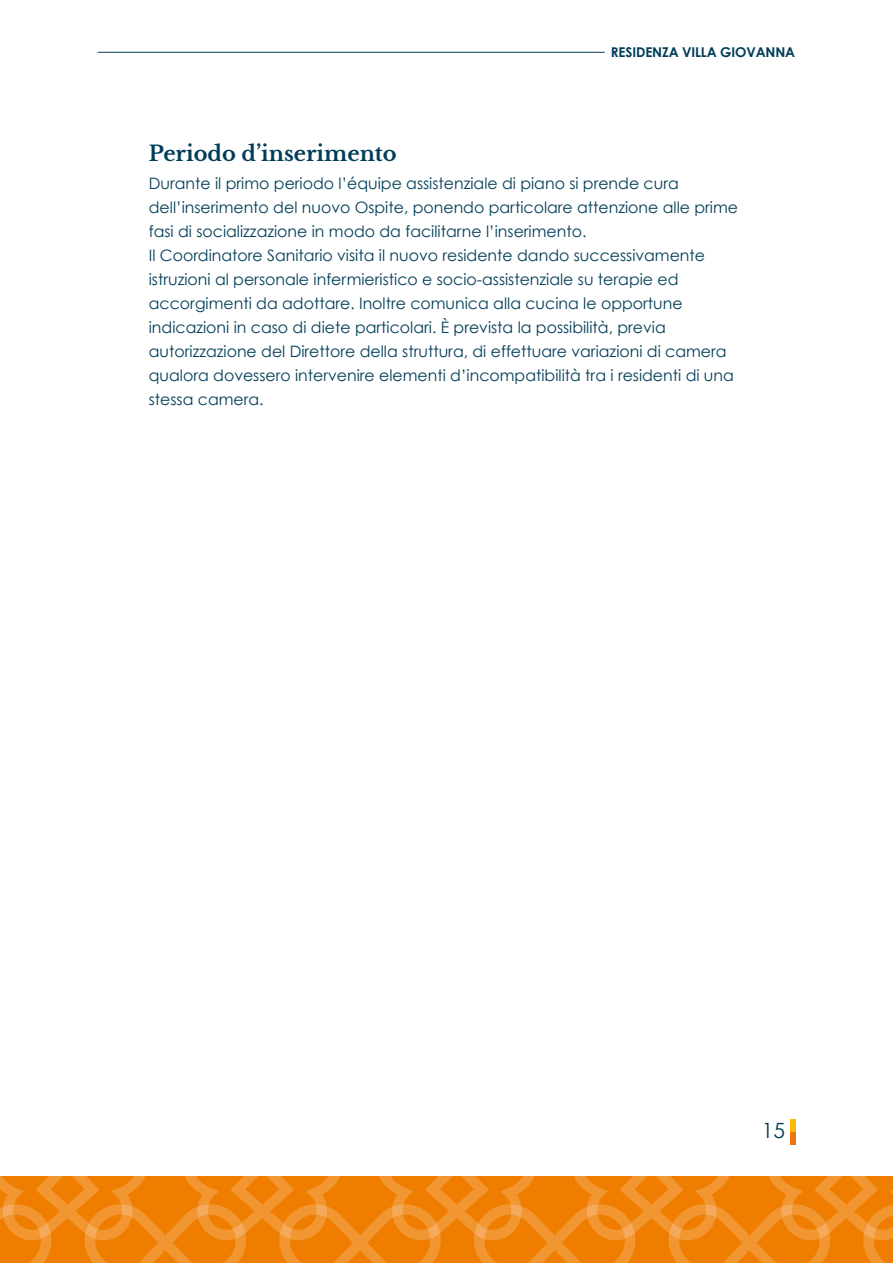
<style>
.page{position:relative;width:893px;height:1263px;background:#fff}
.page>*{position:absolute;margin:0;border:0;box-sizing:border-box;transform-origin:0 0}
.t1{font:700 21px "Libre Baskerville";color:#003d58}
.t2{font:21px "Century Gothic";color:#003d58}
.t3{font:15.75px/24px "Century Gothic";color:#003d58}
.t4{font:700 13.5px "Century Gothic";letter-spacing:-.01em;color:#003d58}
</style>
<div class="page">
<svg style="left:0;top:1176px;width:893px;height:87px;background:#f08613"></svg>
<hr style="left:98px;top:52px;width:507px;height:1px;background:#003d58">
<div style="left:790px;top:1132px;width:5px;height:12px;background:#ee740d"></div>
<div style="left:790px;top:1119px;width:5px;height:13px;background:#fbb908"></div>
<p class="t4" style="left:611px;top:44px;width:186px">RESIDENZA VILLA GIOVANNA</p>
<h1 class="t1" style="left:149px;top:140px;width:249px">Periodo d’inserimento</h1>
<p class="t3" style="left:149px;top:171px;width:591px">Durante il primo periodo l’équipe assistenziale di piano si prende cura dell’inserimento del nuovo Ospite, ponendo particolare attenzione alle prime fasi di socializzazione in modo da facilitarne l’inserimento.<br>Il Coordinatore Sanitario visita il nuovo residente dando successivamente istruzioni al personale infermieristico e socio-assistenziale su terapie ed accorgimenti da adottare. Inoltre comunica alla cucina le opportune indicazioni in caso di diete particolari. È prevista la possibilità, previa autorizzazione del Direttore della struttura, di effettuare variazioni di camera qualora dovessero intervenire elementi d’incompatibilità tra i residenti di una stessa camera.</p>
<h1 class="t2" style="left:762px;top:1118px;width:25px">15</h1>
</div>
